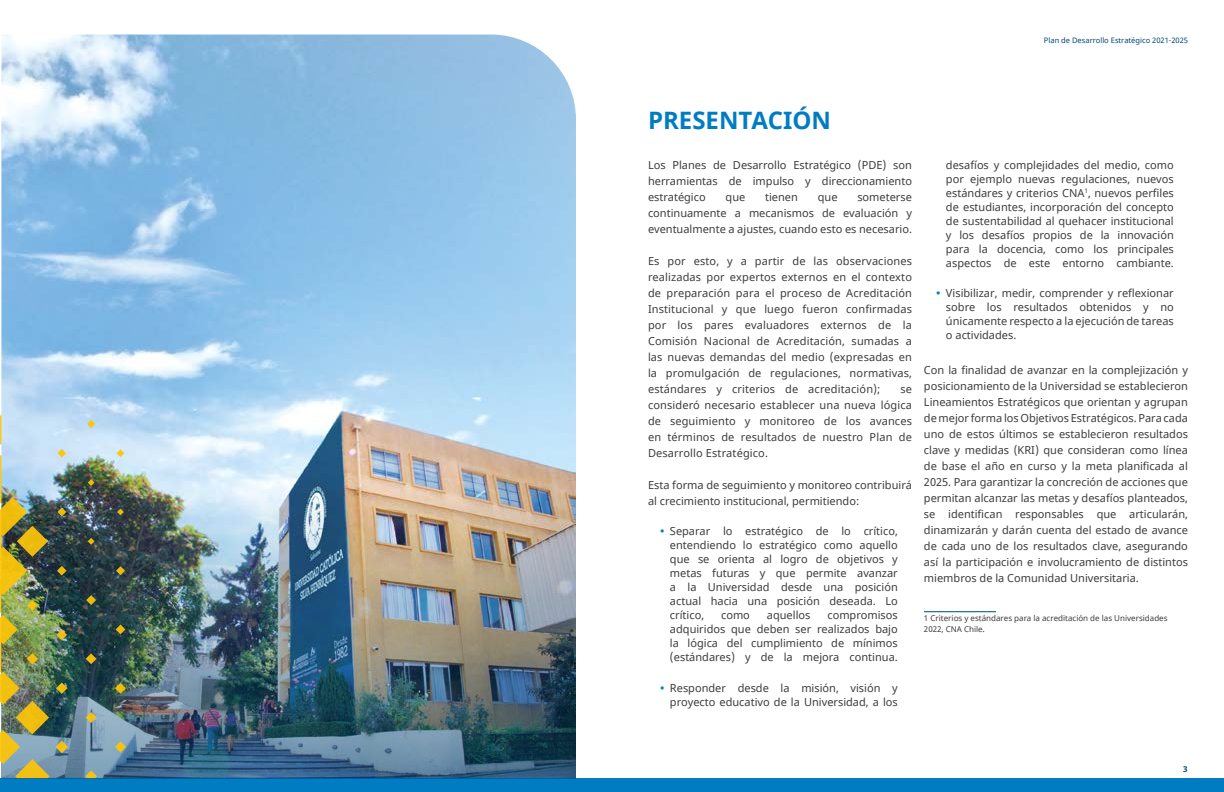
<style>
.page{position:relative;width:1224px;height:792px;background:#fff}
.page>*{position:absolute;margin:0;border:0;box-sizing:border-box;transform-origin:0 0}
.t1{font:700 24px "Noto Sans";color:#007cc3}
.t2{font:11px/16px "Noto Sans";color:#3c3c3b;text-align:justify}
.t3{font:8px/10.8px "Noto Sans";color:#3c3c3b}
.t4{font:700 8px "Noto Sans";color:#004877}
.t5{font:7.5px "Noto Sans";color:#004877}
.s1{font-size:9px}
</style>
<div class="page">
<div style="left:0;top:778px;width:1224px;height:14px;background:#007cc3"></div>
<hr style="left:924px;top:611px;width:72px;height:1px;background:#004877">
<img style="left:1px;top:35px;width:575px;height:442px">
<img style="left:68px;top:477px;width:508px;height:301px">
<svg style="left:115px;top:741px;width:11px;height:11px"></svg>
<svg style="left:85px;top:770px;width:12px;height:8px"></svg>
<svg style="left:115px;top:683px;width:11px;height:11px"></svg>
<svg style="left:86px;top:712px;width:11px;height:11px"></svg>
<svg style="left:116px;top:625px;width:9px;height:9px"></svg>
<svg style="left:86px;top:653px;width:11px;height:11px"></svg>
<svg style="left:116px;top:566px;width:9px;height:9px"></svg>
<svg style="left:86px;top:595px;width:10px;height:10px"></svg>
<svg style="left:117px;top:509px;width:7px;height:6px"></svg>
<svg style="left:88px;top:538px;width:7px;height:7px"></svg>
<svg style="left:117px;top:449px;width:7px;height:8px"></svg>
<svg style="left:88px;top:479px;width:6px;height:7px"></svg>
<svg style="left:87px;top:420px;width:8px;height:8px"></svg>
<img style="left:0;top:406px;width:68px;height:372px">
<p class="t5" style="left:1044px;top:36px;width:146px">Plan de Desarrollo Estratégico 2021-2025</p>
<h1 class="t1" style="left:648px;top:104px;width:185px">PRESENTACIÓN</h1>
<p class="t2" style="left:648px;top:157px;width:265px">Los Planes de Desarrollo Estratégico (PDE) son herramientas de impulso y direccionamiento estratégico</p>
<p class="t2" style="left:726px;top:189px;width:21px">que</p>
<p class="t2" style="left:765px;top:189px;width:34px">tienen</p>
<p class="t2" style="left:818px;top:189px;width:21px">que</p>
<p class="t2" style="left:648px;top:189px;width:266px;text-indent:209px">someterse continuamente a mecanismos de evaluación y eventualmente a ajustes, cuando esto es necesario.</p>
<p class="t2" style="left:648px;top:253px;width:266px">Es por esto, y a partir de las observaciones realizadas por expertos externos en el contexto de preparación para el proceso de Acreditación Institucional y que luego fueron confirmadas por los pares evaluadores externos de la Comisión Nacional de Acreditación, sumadas a las nuevas demandas del medio (expresadas en la promulgación de regulaciones, normativas, estándares y criterios de acreditación);</p>
<p class="t2" style="left:648px;top:381px;width:266px;text-indent:252px">se consideró necesario establecer una nueva lógica de seguimiento y monitoreo de los avances en términos de resultados de nuestro Plan de Desarrollo Estratégico.</p>
<p class="t2" style="left:648px;top:477px;width:265px">Esta forma de seguimiento y monitoreo contribuirá al crecimiento institucional, permitiendo:</p>
<p class="t2" style="left:670px;top:524px;width:229px;line-height:14px">Separar lo estratégico de lo crítico, entendiendo lo estratégico como aquello que se orienta al logro de objetivos y metas futuras y que permite avanzar a la Universidad desde una posición actual hacia una posición deseada. Lo crítico,</p>
<p class="t2" style="left:721px;top:607px;width:30px">como</p>
<p class="t2" style="left:767px;top:607px;width:45px">aquellos</p>
<p class="t2" style="left:670px;top:608px;width:229px;line-height:14px;text-indent:157px">compromisos adquiridos que deben ser realizados bajo la lógica del cumplimiento de mínimos (estándares) y de la mejora continua.</p>
<p class="t2" style="left:670px;top:681px;width:229px;line-height:14px">Responder desde la misión, visión y proyecto educativo de la Universidad, a los</p>
<p class="t2" style="left:946px;top:158px;width:229px;line-height:14px">desafíos y complejidades del medio, como por ejemplo nuevas regulaciones, nuevos estándares y criterios CNA<sup>1</sup>, nuevos perfiles de estudiantes, incorporación del concepto de sustentabilidad al quehacer institucional y los desafíos propios de la innovación para la docencia, como los principales aspectos de este entorno cambiante.</p>
<p class="t2" style="left:946px;top:287px;width:229px;line-height:14px">Visibilizar, medir, comprender y reflexionar sobre los resultados obtenidos y no únicamente respecto a la ejecución de tareas o actividades.</p>
<p class="t2" style="left:924px;top:363px;width:266px">Con la finalidad de avanzar en la complejización y posicionamiento de la Universidad se establecieron Lineamientos Estratégicos que orientan y agrupan de mejor forma los Objetivos Estratégicos. Para cada uno de estos últimos se establecieron resultados clave y medidas (KRI) que consideran como línea de base el año en curso y la meta planificada al 2025. Para garantizar la concreción de acciones que permitan alcanzar las metas y desafíos planteados, se identifican responsables que articularán, dinamizarán y darán cuenta del estado de avance de cada uno de los resultados clave, asegurando así la participación e involucramiento de distintos miembros de la Comunidad Universitaria.</p>
<p class="t3" style="left:924px;top:613px;width:245px">1 Criterios y estándares para la acreditación de las Universidades<br>2022, CNA Chile<span class="s1">.</span></p>
<p class="t4" style="left:1183px;top:764px;width:6px">3</p>
</div>
